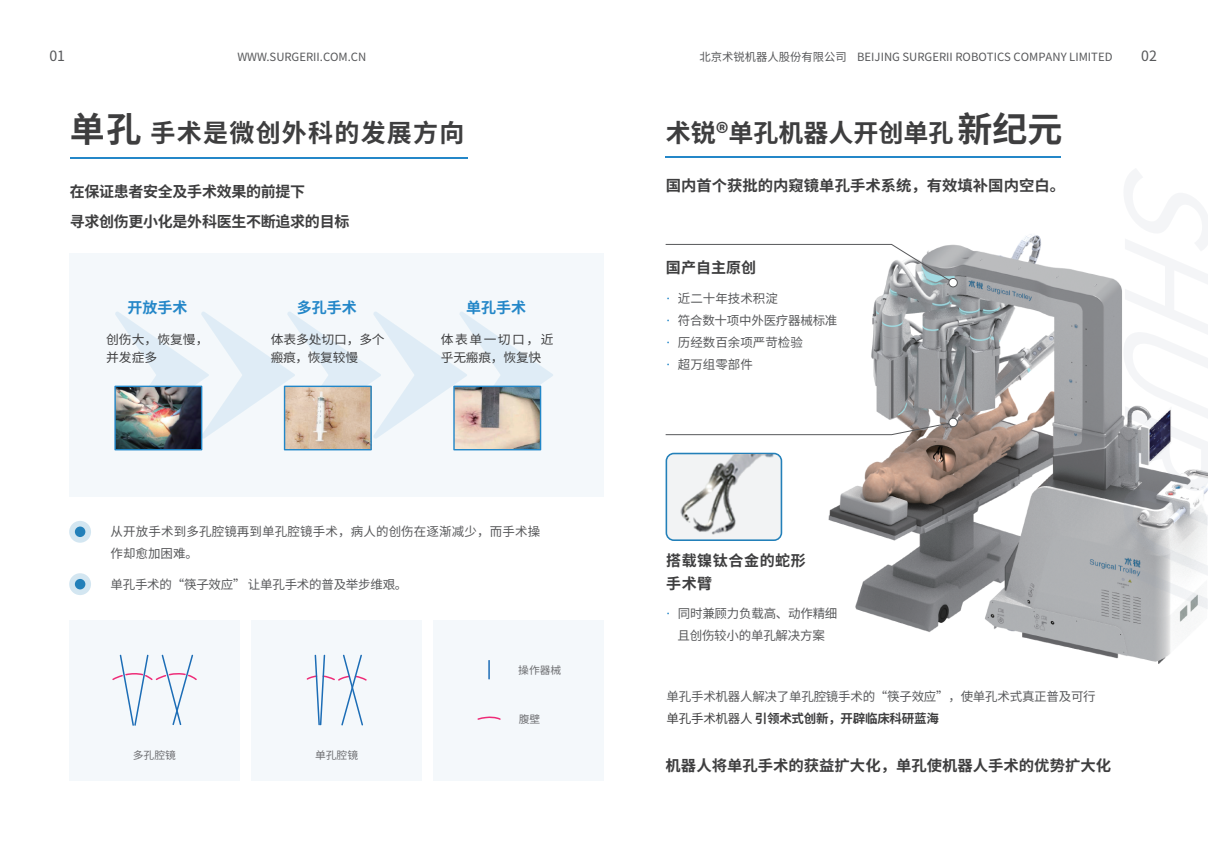
<style>
.page{position:relative;width:1208px;height:859px;background:#fff}
.page>*{position:absolute;margin:0;border:0;box-sizing:border-box;transform-origin:0 0}
.t1{font:700 25px "Source Han Sans CN";color:#3e3e3f}
.t2{font:700 25px "Source Han Sans CN";letter-spacing:.05em;color:#3e3e3f}
.t3{font:700 15px "Source Han Sans CN";color:#3e3e3f}
.t4{font:700 15px/30.5px "Source Han Sans CN";letter-spacing:-.02em;color:#3e3e3f}
.t5{font:700 15px/22.7px "Source Han Sans CN";letter-spacing:.04em;color:#3e3e3f}
.t6{font:700 15px "Source Han Sans CN";color:#2487c8}
.t7{font:14.2px "Source Han Sans CN";color:#57585a}
.t8{font:12.5px/22px "Source Han Sans CN";letter-spacing:-.02em;color:#57585a;text-align:center}
.t9{font:12.5px/22px "Source Han Sans CN";letter-spacing:.01em;color:#57585a}
.t10{font:12.5px/22px "Source Han Sans CN";color:#57585a}
.t11{font:12.5px/18px "Source Han Sans CN";letter-spacing:-.015em;color:#3e3e3f}
.t12{font:12.5px/18px "Source Han Sans CN";letter-spacing:.05em;color:#3e3e3f}
.t13{font:11.3px "Source Han Sans CN";color:#57585a}
.t14{font:10.5px "Source Han Sans CN";color:#6c6d70}
.s1{font-size:35px}
.s2{color:#2487c8}
.s3{color:#3e3e3f}
.s4{font-weight:700;color:#3e3e3f}
</style>
<div class="page">
<img style="left:811px;top:234px;width:397px;height:430px">
<hr style="left:70px;top:157px;width:397px;height:1px;background:#2487c8">
<hr style="left:665px;top:156px;width:396px;height:1px;background:#2487c8">
<svg style="left:665px;top:244px;width:289px;height:40px"></svg>
<svg style="left:665px;top:422px;width:289px;height:13px"></svg>
<div style="left:949px;top:418px;width:8px;height:9px;background:#fff;border-radius:50%"></div>
<div style="left:948px;top:418px;width:10px;height:9px;border:1px solid #57585a;border-radius:50%"></div>
<svg style="left:69px;top:521px;width:22px;height:22px"></svg>
<div style="left:75px;top:526px;width:10px;height:11px;background:#2380b9;border-radius:50%"></div>
<svg style="left:69px;top:573px;width:22px;height:22px"></svg>
<div style="left:75px;top:579px;width:10px;height:10px;background:#2380b9;border-radius:50%"></div>
<div style="left:70px;top:254px;width:534px;height:243px;background:#f4f8fb"></div>
<div style="left:949px;top:278px;width:8px;height:9px;background:#fff;border-radius:50%"></div>
<div style="left:948px;top:278px;width:10px;height:9px;border:1px solid #57585a;border-radius:50%"></div>
<svg style="left:665px;top:453px;width:117px;height:88px"></svg>
<img style="left:680px;top:454px;width:93px;height:81px">
<svg style="left:115px;top:312px;width:438px;height:127px"></svg>
<img style="left:116px;top:388px;width:84px;height:60px">
<div style="left:114px;top:386px;width:88px;height:64px;border:1px solid #2287c8"></div>
<img style="left:286px;top:388px;width:84px;height:60px">
<div style="left:284px;top:386px;width:88px;height:64px;border:1px solid #2287c8"></div>
<img style="left:455px;top:388px;width:84px;height:60px">
<div style="left:453px;top:386px;width:88px;height:64px;border:1px solid #2287c8"></div>
<div style="left:251px;top:620px;width:171px;height:161px;background:#f4f8fb"></div>
<svg style="left:306px;top:654px;width:61px;height:72px"></svg>
<div style="left:433px;top:620px;width:171px;height:161px;background:#f4f8fb"></div>
<svg style="left:488px;top:660px;width:2px;height:20px"></svg>
<svg style="left:477px;top:716px;width:24px;height:4px"></svg>
<div style="left:69px;top:620px;width:171px;height:161px;background:#f4f8fb"></div>
<svg style="left:112px;top:654px;width:85px;height:72px"></svg>
<p class="t7" style="left:49px;top:48px;width:17px">01</p>
<p class="t13" style="left:237px;top:50px;width:130px">WWW.SURGERII.COM.CN</p>
<p class="t13" style="left:699px;top:50px;width:414px">北京术锐机器人股份有限公司 BEIJING SURGERII ROBOTICS COMPANY LIMITED</p>
<p class="t7" style="left:1141px;top:48px;width:17px">02</p>
<h1 class="t2" style="left:70px;top:118px;width:396px"><span class="s1">单孔</span>手术是微创外科的发展方向</h1>
<p class="t4" style="left:70px;top:176px;width:281px">在保证患者安全及手术效果的前提下<br>寻求创伤更小化是外科医生不断追求的目标</p>
<p class="t6" style="left:127px;top:299px;width:61px">开放手术</p>
<p class="t11" style="left:106px;top:330px;width:104px">创伤大，恢复慢，并发症多</p>
<p class="t6" style="left:297px;top:299px;width:61px">多孔手术</p>
<p class="t11" style="left:271px;top:330px;width:115px">体表多处切口，多个瘢痕，恢复较慢</p>
<p class="t6" style="left:466px;top:299px;width:61px">单孔手术</p>
<p class="t12" style="left:441px;top:330px;width:114px">体表单一切口，近乎无瘢痕，恢复快</p>
<p class="t9" style="left:111px;top:521px;width:431px">从开放手术到多孔腔镜再到单孔腔镜手术，病人的创伤在逐渐减少，而手术操作却愈加困难。</p>
<p class="t8" style="left:111px;top:573px;width:298px">单孔手术的“筷子效应” 让单孔手术的普及举步维艰。</p>
<p class="t14" style="left:133px;top:749px;width:45px">多孔腔镜</p>
<p class="t14" style="left:315px;top:749px;width:45px">单孔腔镜</p>
<p class="t14" style="left:518px;top:664px;width:45px">操作器械</p>
<p class="t14" style="left:519px;top:713px;width:23px">腹壁</p>
<h1 class="t1" style="left:665px;top:118px;width:398px">术锐®单孔机器人开创单孔<span class="s1">新纪元</span></h1>
<p class="t3" style="left:665px;top:177px;width:401px">国内首个获批的内窥镜单孔手术系统，有效填补国内空白。</p>
<p class="t3" style="left:666px;top:259px;width:91px">国产自主原创</p>
<p class="t10" style="left:665px;top:287px;width:174px"><span class="s2">·</span> 近二十年技术积淀<br><span class="s2">·</span> 符合数十项中外医疗器械标准<span class="s2">·</span> 历经数百余项严苛检验<br><span class="s2">·</span> 超万组零部件</p>
<p class="t5" style="left:666px;top:549px;width:141px">搭载镍钛合金的蛇形手术臂</p>
<p class="t8" style="left:665px;top:603px;width:174px"><span class="s2">·</span> 同时兼顾力负载高、动作精细且创伤较小的单孔解决方案</p>
<p class="t8" style="left:666px;top:686px;width:430px;text-align:left">单孔手术机器人解决了单孔腔镜手术的“筷子效应”，使单孔术式真正普及可行<span class="s3">单孔手术机器人</span><span class="s4">引领术式创新，开辟临床科研蓝海</span></p>
<p class="t3" style="left:665px;top:757px;width:447px">机器人将单孔手术的获益扩大化，单孔使机器人手术的优势扩大化</p>
</div>
